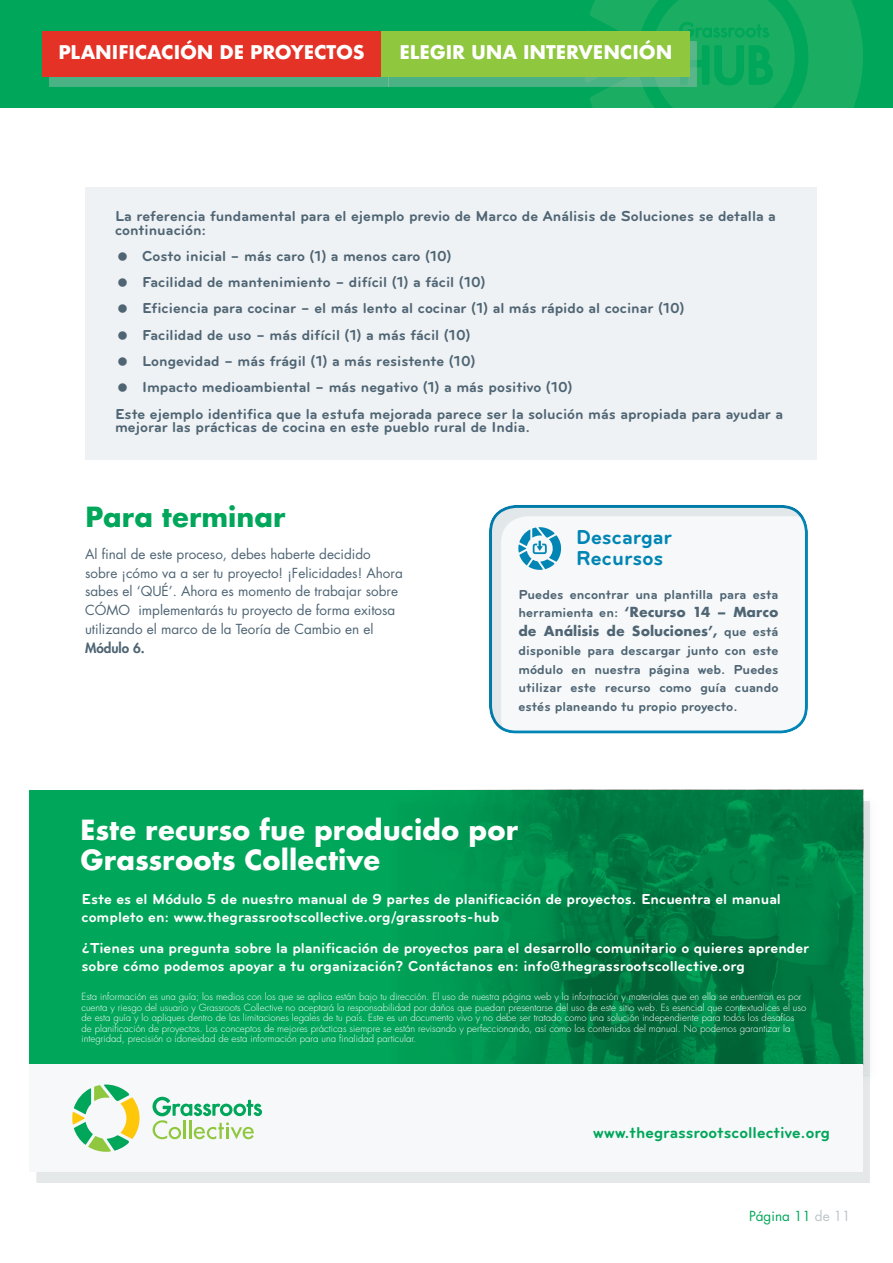
<style>
.page{position:relative;width:893px;height:1263px;background:#fff}
.page>*{position:absolute;margin:0;border:0;box-sizing:border-box;transform-origin:0 0}
.t1{font:700 27px/30px "Futura";letter-spacing:-.005em;color:#fff}
.t2{font:700 27px "Futura";letter-spacing:-.005em;color:#00a65a}
.t3{font:700 21px/21px "Bryant";color:#0085b5}
.t4{font:700 18.3px "Futura";letter-spacing:-.005em;color:#fff}
.t5{font:700 16.35px "Bryant";color:#00a65a}
.t6{font:700 15px/13.5px "Bryant";color:#4f6574}
.t7{font:700 15px/18px "Bryant";color:#fff}
.t8{font:13.5px/18.8px "Futura";color:#4f6574}
.t9{font:700 13.5px/18.8px "Bryant";color:#4f6574;text-align:justify}
.t10{font:700 13.5px/18.8px "Futura";color:#4f6574}
.t11{font:13.5px "Futura";color:#00a65a}
.t12{font:800 13.5px "Futura";color:#4f6574}
.t13{font:300 9.6px/10.5px "Futura";color:#fff}
.s1{font-family:"Bryant"}
.s2{color:#bcc5c9}
</style>
<div class="page">
<div style="left:85px;top:187px;width:731px;height:272px;background:#eff2f4"></div>
<div style="left:488px;top:503px;width:322px;height:231px;background:#bcc5c9;opacity:.3"></div>
<svg style="left:518px;top:527px;width:43px;height:43px"></svg>
<div style="left:0;top:0;width:893px;height:107px;background:#00a65a"></div>
<svg style="left:586px;top:0;width:277px;height:107px"></svg>
<div style="left:49px;top:41px;width:340px;height:46px;background:#bcc5c9;opacity:.4"></div>
<div style="left:43px;top:31px;width:339px;height:45px;background:#e53226"></div>
<div style="left:388px;top:41px;width:309px;height:46px;background:#bcc5c9;opacity:.4"></div>
<div style="left:381px;top:31px;width:309px;height:45px;background:#8fc73e"></div>
<div style="left:30px;top:790px;width:833px;height:275px;background:#00a65a"></div>
<div style="left:389px;top:794px;width:491px;height:291px;background:#bcc5c9;opacity:.4"></div>
<img style="left:389px;top:790px;width:474px;height:275px">
<div style="left:37px;top:1075px;width:833px;height:107px;background:#e4e8e9"></div>
<div style="left:30px;top:1065px;width:833px;height:107px;background:#f6f8f9"></div>
<svg style="left:72px;top:1084px;width:68px;height:68px"></svg>
<svg style="left:153px;top:1097px;width:109px;height:42px"></svg>
<h3 class="t4" style="left:58px;top:39px;width:308px">PLANIFICACIÓN DE PROYECTOS</h3>
<h3 class="t4" style="left:399px;top:39px;width:275px">ELEGIR UNA INTERVENCIÓN</h3>
<h3 class="t6" style="left:115px;top:209px;width:662px">La referencia fundamental para el ejemplo previo de Marco de Análisis de Soluciones se detalla a continuación:</h3>
<h3 class="t6" style="left:142px;top:249px;width:311px">Costo inicial – más caro (1) a menos caro (10)</h3>
<h3 class="t6" style="left:142px;top:275px;width:345px">Facilidad de mantenimiento – difícil (1) a fácil (10)</h3>
<h3 class="t6" style="left:142px;top:302px;width:544px">Eficiencia para cocinar – el más lento al cocinar (1) al más rápido al cocinar (10)</h3>
<h3 class="t6" style="left:142px;top:328px;width:330px">Facilidad de uso – más difícil (1) a más fácil (10)</h3>
<h3 class="t6" style="left:142px;top:354px;width:335px">Longevidad – más frágil (1) a más resistente (10)</h3>
<h3 class="t6" style="left:142px;top:380px;width:432px">Impacto medioambiental – más negativo (1) a más positivo (10)</h3>
<h3 class="t6" style="left:115px;top:407px;width:670px">Este ejemplo identifica que la estufa mejorada parece ser la solución más apropiada para ayudar a</h3>
<h3 class="t6" style="left:115px;top:420px;width:417px">mejorar las prácticas de cocina en este pueblo rural de India.</h3>
<h1 class="t2" style="left:85px;top:498px;width:202px">Para terminar</h1>
<p class="t8" style="left:85px;top:545px;width:319px">Al final de este proceso, debes haberte decidido sobre ¡cómo va a ser tu proyecto! ¡Felicidades! Ahora sabes el ‘QUÉ’. Ahora es momento de trabajar sobre CÓMO implementarás tu proyecto de forma exitosa utilizando el marco de la Teoría de Cambio en el</p>
<h3 class="t12" style="left:85px;top:639px;width:61px">Módulo 6.</h3>
<h2 class="t3" style="left:576px;top:526px;width:98px">Descargar<br>Recursos</h2>
<h3 class="t9" style="left:518px;top:585px;width:261px">Puedes encontrar una plantilla para esta</h3>
<h3 class="t10" style="left:518px;top:603px;width:262px"><span class="s1">herramienta en:</span> ‘Recurso 14 – Marco de Análisis de Soluciones’, <span class="s1">que está</span></h3>
<h3 class="t9" style="left:518px;top:641px;width:262px">disponible para descargar junto con este módulo en nuestra página web. Puedes utilizar este recurso como guía cuando estés planeando tu propio proyecto.</h3>
<h1 class="t1" style="left:80px;top:815px;width:440px">Este recurso fue producido por<br>Grassroots Collective</h1>
<h3 class="t7" style="left:81px;top:890px;width:701px">Este es el Módulo 5 de nuestro manual de 9 partes de planificación de proyectos. Encuentra el manual completo en: www.thegrassrootscollective.org/grassroots-hub</h3>
<h3 class="t7" style="left:81px;top:939px;width:729px">¿Tienes una pregunta sobre la planificación de proyectos para el desarrollo comunitario o quieres aprender sobre cómo podemos apoyar a tu organización? Contáctanos en: info@thegrassrootscollective.org</h3>
<p class="t13" style="left:81px;top:992px;width:726px">Esta información es una guía; los medios con los que se aplica están bajo tu dirección. El uso de nuestra página web y la información y materiales que en ella se encuentran es por cuenta y riesgo del usuario y Grassroots Collective no aceptará la responsabilidad por daños que puedan presentarse del uso de este sitio web. Es esencial que contextualices el uso de esta guía y lo apliques dentro de las limitaciones legales de tu país. Este es un documento vivo y no debe ser tratado como una solución independiente para todos los desafíos de planificación de proyectos. Los conceptos de mejores prácticas siempre se están revisando y perfeccionando, así como los contenidos del manual. No podemos garantizar la integridad, precisión o idoneidad de esta información para una finalidad particular.</p>
<h3 class="t5" style="left:593px;top:1123px;width:238px">www.thegrassrootscollective.org</h3>
<h3 class="t11" style="left:749px;top:1207px;width:103px">Página 11 <span class="s2">de 11</span></h3>
</div>
